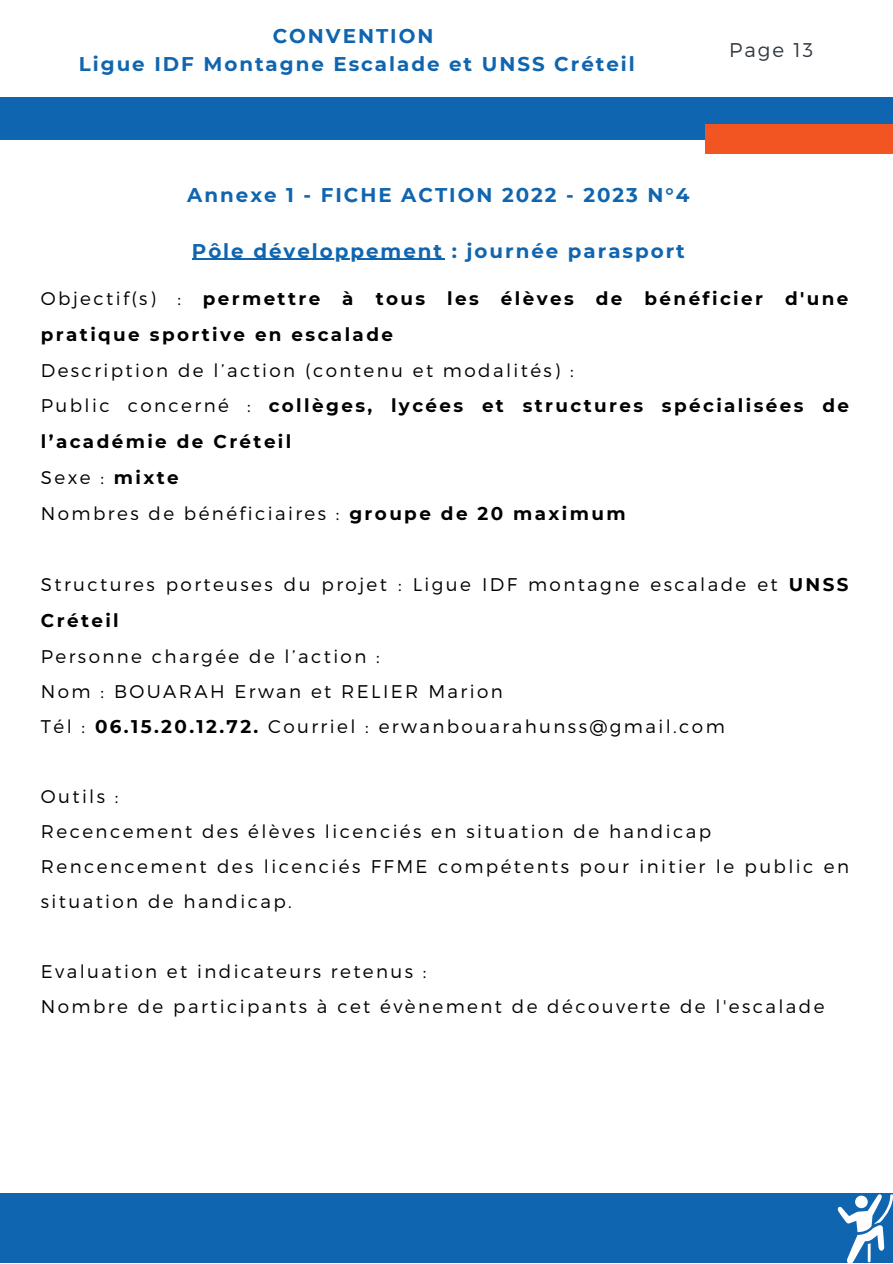
<style>
.page{position:relative;width:893px;height:1264px;background:#fff}
.page>*{position:absolute;margin:0;border:0;box-sizing:border-box;transform-origin:0 0}
.t1{font:700 19.8px/28px "Montserrat";letter-spacing:.1em;color:#0f65af;text-align:center}
.t2{font:300 19.8px "Montserrat";letter-spacing:.1em;color:#303841}
.t3{font:300 18.3px/34.8px "Montserrat";letter-spacing:.13em;color:#000}
.t4{font:700 18.3px/36px "Montserrat";letter-spacing:.13em;color:#000}
.s1{font-weight:300}
.s2{font-weight:700}
</style>
<div class="page">
<div style="left:0;top:1193px;width:892px;height:69px;background:#0f65af"></div>
<hr style="left:192px;top:259px;width:252px;height:1px;background:#0f65af">
<div style="left:0;top:98px;width:892px;height:41px;background:#0f65af"></div>
<div style="left:705px;top:124px;width:187px;height:29px;background:#f25521"></div>
<svg style="left:837px;top:1194px;width:55px;height:68px"></svg>
<p class="t1" style="left:79px;top:22px;width:557px">CONVENTION<br>Ligue IDF Montagne Escalade et UNSS Créteil</p>
<p class="t2" style="left:729px;top:37px;width:86px">Page 13</p>
<p class="t1" style="left:187px;top:181px;width:503px">Annexe 1 - FICHE ACTION 2022 - 2023 N°4</p>
<p class="t1" style="left:192px;top:236px;width:494px">Pôle développement : journée parasport</p>
<p class="t4" style="left:41px;top:281px;width:809px"><span class="s1">Objectif(s) :</span> permettre à tous les élèves de bénéficier d'une pratique sportive en escalade</p>
<p class="t3" style="left:41px;top:352px;width:809px;line-height:35.7px">Description de l’action (contenu et modalités) :<br>Public concerné : <span class="s2">collèges, lycées et structures spécialisées de l’académie de Créteil<br></span>Sexe : <span class="s2">mixte<br></span>Nombres de bénéficiaires : <span class="s2">groupe de 20 maximum</span></p>
<p class="t3" style="left:41px;top:565px;width:809px;line-height:36px">Structures porteuses du projet : Ligue IDF montagne escalade et <span class="s2">UNSS<br>Créteil</span></p>
<p class="t3" style="left:41px;top:638px;width:685px">Personne chargée de l’action :<br>Nom : BOUARAH Erwan et RELIER Marion<br>Tél : <span class="s2">06.15.20.12.72.</span> Courriel : erwanbouarahunss@gmail.com</p>
<p class="t3" style="left:41px;top:778px;width:809px">Outils :<br>Recencement des élèves licenciés en situation de handicap Rencencement des licenciés FFME compétents pour initier le public en situation de handicap.</p>
<p class="t3" style="left:41px;top:952px;width:785px">Evaluation et indicateurs retenus :<br>Nombre de participants à cet évènement de découverte de l'escalade</p>
</div>
